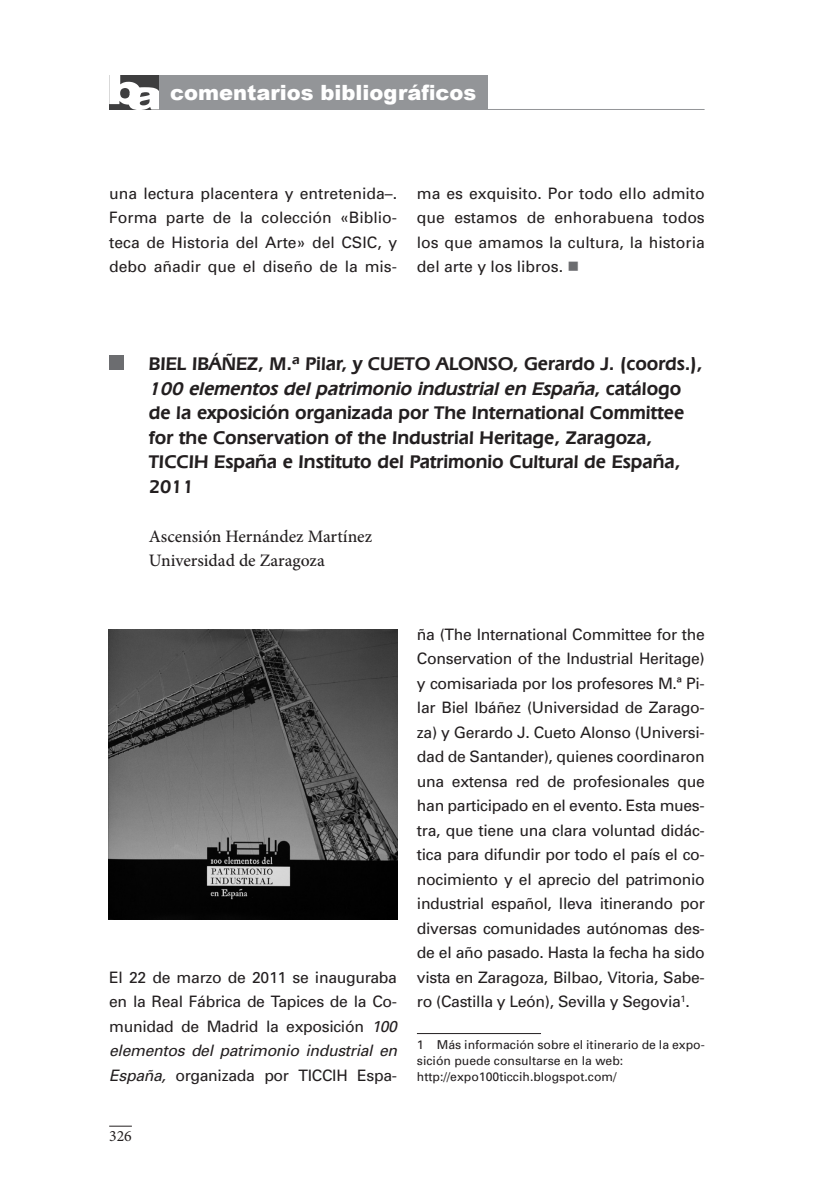
<style>
.page{position:relative;width:819px;height:1191px;background:#fff}
.page>*{position:absolute;margin:0;border:0;box-sizing:border-box;transform-origin:0 0}
.t1{font:900 21px "Arial";color:#fff}
.t2{font:600 19.25px/24.5px "Eras IT Cby BT";color:#231f20}
.t3{font:500 17.5px/24.5px "Minion Pro";color:#231f20}
.t4{font:15.75px/24.5px "Univers";letter-spacing:-.01em;color:#231f20;text-align:justify}
.t5{font:15.75px "Minion Pro";color:#231f20}
.t6{font:12.25px/15.8px "Univers";color:#231f20}
.s1{font-style:italic}
</style>
<div class="page">
<hr style="left:109px;top:109px;width:595px;height:1px;background:#939598">
<svg style="left:109px;top:1125px;width:23px;height:1px"></svg>
<svg style="left:109px;top:75px;width:50px;height:35px"></svg>
<div style="left:159px;top:75px;width:328px;height:35px;background:#939598"></div>
<div style="left:109px;top:355px;width:15px;height:15px;background:#6c6d70"></div>
<img style="left:108px;top:629px;width:289px;height:290px">
<hr style="left:417px;top:1033px;width:124px;height:1px;background:#231f20">
<h1 class="t1" style="left:170px;top:76px;width:308px">comentarios bibliográficos</h1>
<p class="t4" style="left:109px;top:181px;width:289px">una lectura placentera y entretenida–.<br>Forma parte de la colección «Biblio&shy;teca de Historia del Arte» del CSIC, y debo añadir que el diseño de la mis-</p>
<p class="t4" style="left:417px;top:181px;width:289px">ma es exquisito. Por todo ello admito que estamos de enhorabuena todos los que amamos la cultura, la historia del arte y los libros.</p>
<p class="t2" style="left:149px;top:351px;width:555px">BiEL iBáñEZ, M.ª pilar, y CUETo ALoNSo, Gerardo J. (coords.), <span class="s1">100 elementos del patrimonio industrial en España</span>, c a t á l o g o de la exposición organizada por The international Committee for the Conservation of the industrial Heritage, Zaragoza, TiCCiH España e instituto del patrimonio Cultural de España, 2011</p>
<p class="t3" style="left:149px;top:524px;width:225px">Ascensión Hernández Martínez<br>Universidad de Zaragoza</p>
<p class="t4" style="left:109px;top:965px;width:289px">El 22 de marzo de 2011 se inauguraba en la Real Fábrica de Tapices de la Co&shy;munidad de Madrid la exposición <span class="s1">100 elementos del patrimonio industrial en España,</span> organizada por TICCIH Espa-</p>
<p class="t5" style="left:109px;top:1125px;width:24px">326</p>
<p class="t4" style="left:417px;top:622px;width:289px">ña (The International Committee for the Conservation of the Industrial Heritage) y comisariada por los profesores M.ª Pi&shy;lar Biel Ibáñez (Universidad de Zarago&shy;za) y Gerardo J. Cueto Alonso (Universi&shy;dad de Santander), quienes coordinaron una extensa red de profesionales que han participado en el evento. Esta mues&shy;tra, que tiene una clara voluntad didác&shy;tica para difundir por todo el país el co&shy;nocimiento y el aprecio del patrimonio industrial español, lleva itinerando por diversas comunidades autónomas des&shy;de el año pasado. Hasta la fecha ha sido vista en Zaragoza, Bilbao, Vitoria, Sabe&shy;ro (Castilla y León), Sevilla y Segovia<sup>1</sup>.</p>
<p class="t6" style="left:417px;top:1037px;width:289px">1 Más información sobre el itinerario de la expo&shy;sición puede consultarse en la web: http://expo100ticcih.blogspot.com/</p>
</div>
